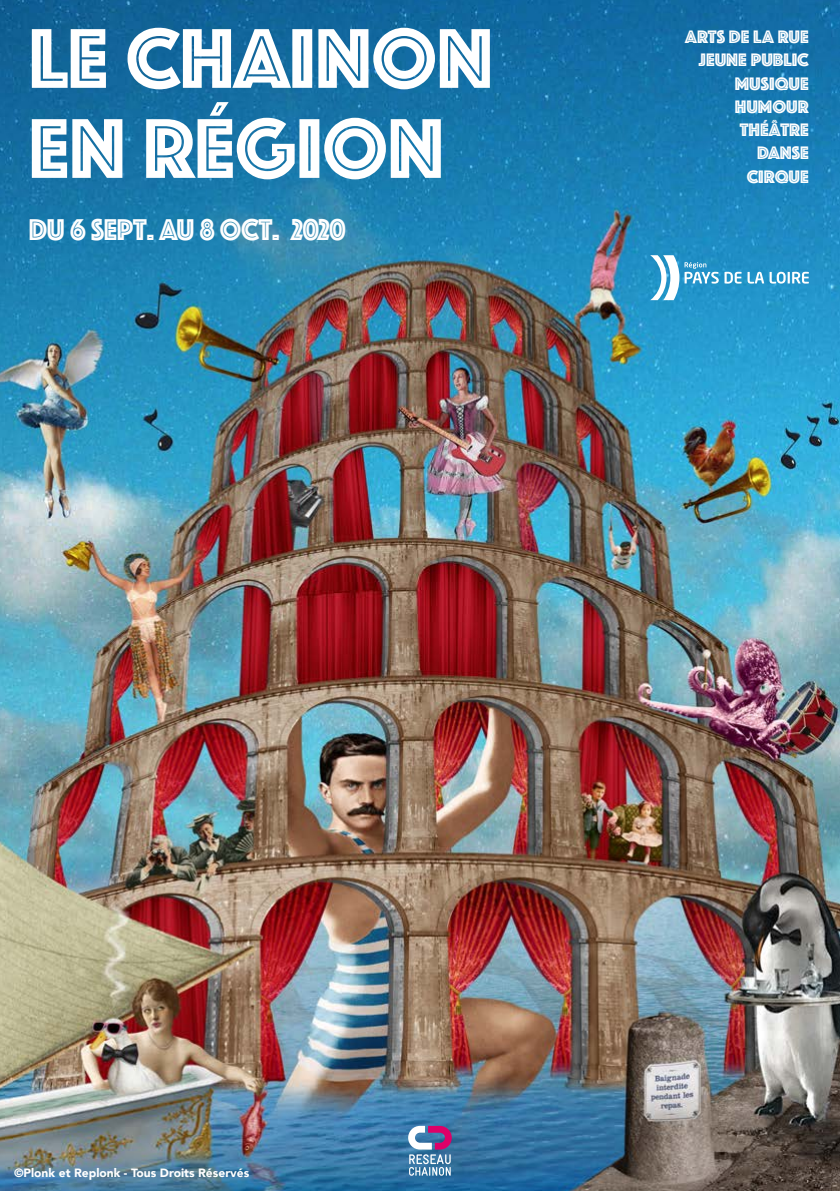
<style>
.page{position:relative;width:840px;height:1191px;background:#fff}
.page>*{position:absolute;margin:0;border:0;box-sizing:border-box;transform-origin:0 0}
.t1{font:88px/90px "Phosphate Inline";color:#fff}
.t2{font:31.2px "Phosphate Inline";letter-spacing:-.01em;color:#fff;scale:.93 1}
.t3{font:18.8px/23.2px "Phosphate Inline";color:#fff;text-align:right}
.t4{font:900 12px "Avenir";color:#fff}
</style>
<div class="page">
<img style="left:0;top:0;width:839px;height:1191px">
<svg style="left:408px;top:1125px;width:43px;height:50px"></svg>
<svg style="left:724px;top:272px;width:17px;height:12px"></svg>
<svg style="left:747px;top:272px;width:16px;height:12px"></svg>
<svg style="left:769px;top:272px;width:39px;height:12px"></svg>
<svg style="left:649px;top:255px;width:69px;height:45px"></svg>
<h1 class="t1" style="left:29px;top:9px;width:465px">LE CHAINON<br>EN RÉGION</h1>
<h2 class="t2" style="left:29px;top:207px;width:342px">DU 6 SEPT. AU 8 OCT. 2020</h2>
<p class="t3" style="left:685px;top:24px;width:125px">ARTS DE LA RUE<br>JEUNE PUBLIC<br>MUSIQUE<br>HUMOUR<br>THÉÂTRE<br>DANSE<br>CIRQUE</p>
<p class="t4" style="left:14px;top:1162px;width:237px">©Plonk et Replonk - Tous Droits Réservés</p>
</div>
